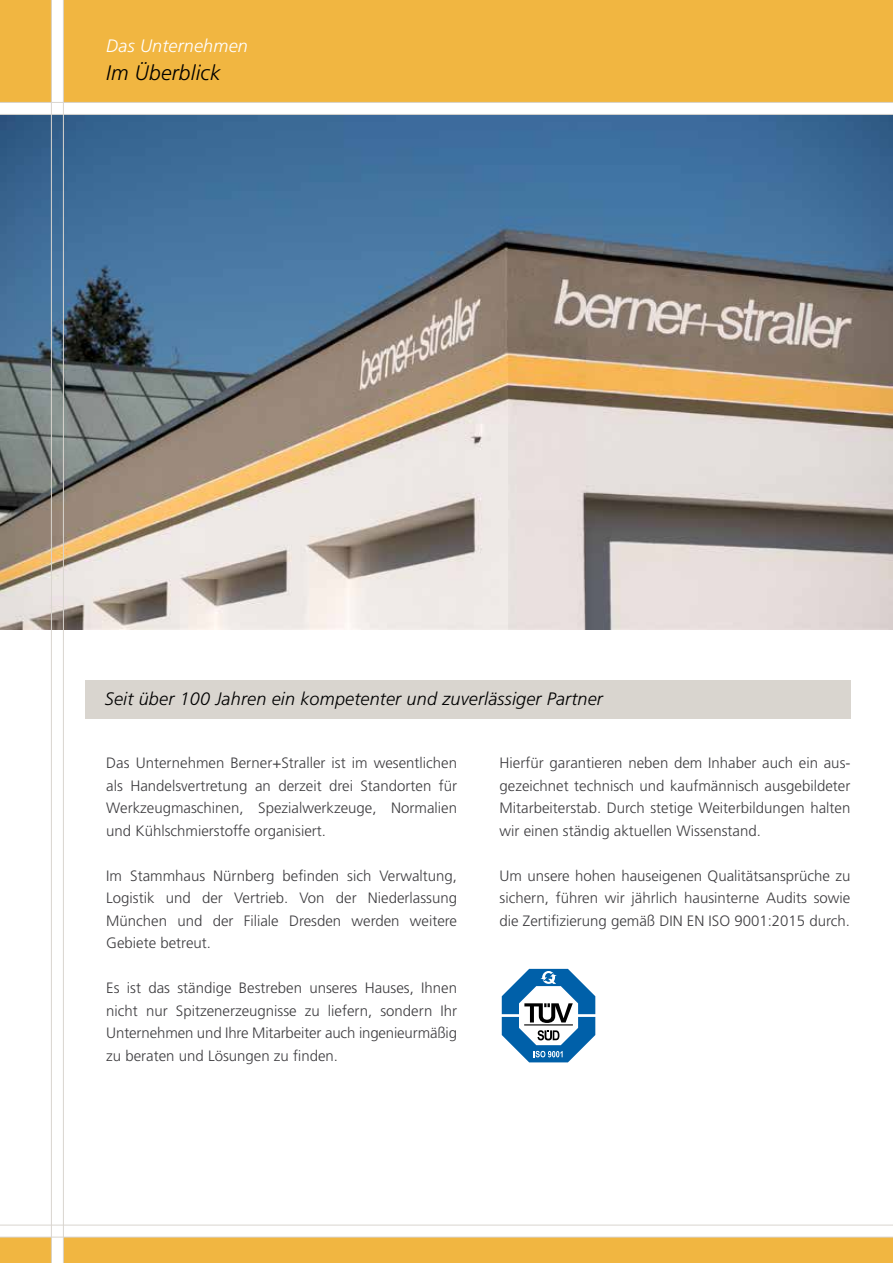
<style>
.page{position:relative;width:893px;height:1263px;background:#fff}
.page>*{position:absolute;margin:0;border:0;box-sizing:border-box;transform-origin:0 0}
.t1{font:italic 300 21px "Frutiger LT Pro";letter-spacing:.01em;color:#000}
.t2{font:italic 300 18px "Frutiger LT Pro";letter-spacing:.01em;color:#000}
.t3{font:italic 300 18px "Frutiger LT Pro";letter-spacing:.01em;color:#fff}
.t4{font:300 15px/22.5px "Frutiger LT Pro";color:#3e3d40;text-align:justify}
</style>
<div class="page">
<img style="left:0;top:115px;width:893px;height:514px">
<div style="left:0;top:0;width:51px;height:102px;background:#f1b641"></div>
<div style="left:64px;top:0;width:829px;height:102px;background:#f1b641"></div>
<div style="left:85px;top:680px;width:765px;height:39px;background:#d9d5cf"></div>
<div style="left:0;top:1237px;width:51px;height:26px;background:#f1b641"></div>
<div style="left:64px;top:1237px;width:829px;height:26px;background:#f1b641"></div>
<svg style="left:502px;top:969px;width:93px;height:93px"></svg>
<hr style="left:0;top:102px;width:893px;height:1px;background:#d9d5cf">
<hr style="left:0;top:114px;width:893px;height:1px;background:#d9d5cf">
<hr style="left:51px;top:0;width:1px;height:1263px;background:#d9d5cf">
<hr style="left:63px;top:0;width:1px;height:1263px;background:#d9d5cf">
<hr style="left:0;top:1225px;width:893px;height:1px;background:#d9d5cf">
<hr style="left:0;top:1237px;width:893px;height:1px;background:#d9d5cf">
<p class="t3" style="left:106px;top:35px;width:143px">Das Unternehmen</p>
<h1 class="t1" style="left:106px;top:60px;width:116px">Im Überblick</h1>
<p class="t2" style="left:105px;top:688px;width:500px">Seit über 100 Jahren ein kompetenter und zuverlässiger Partner</p>
<p class="t4" style="left:106px;top:752px;width:352px">Das Unternehmen Berner+Straller ist im wesentlichen als Handelsvertretung an derzeit drei Standorten für Werkzeugmaschinen, Spezialwerkzeuge, Normalien und Kühlschmierstoffe organisiert.</p>
<p class="t4" style="left:106px;top:864px;width:352px">Im Stammhaus Nürnberg befinden sich Verwaltung, Logistik und der Vertrieb. Von der Niederlassung München und der Filiale Dresden werden weitere Gebiete betreut.</p>
<p class="t4" style="left:106px;top:977px;width:352px">Es ist das ständige Bestreben unseres Hauses, Ihnen nicht nur Spitzenerzeugnisse zu liefern, sondern Ihr Unternehmen und Ihre Mitarbeiter auch ingenieurmäßig zu beraten und Lösungen zu finden.</p>
<p class="t4" style="left:500px;top:752px;width:352px">Hierfür garantieren neben dem Inhaber auch ein aus&shy;gezeichnet technisch und kaufmännisch ausgebildeter Mitarbeiterstab. Durch stetige Weiterbildungen halten wir einen ständig aktuellen Wissenstand.</p>
<p class="t4" style="left:500px;top:864px;width:352px">Um unsere hohen hauseigenen Qualitätsansprüche zu sichern, führen wir jährlich hausinterne Audits sowie die Zertifizierung gemäß DIN EN ISO 9001:2015 durch.</p>
</div>
